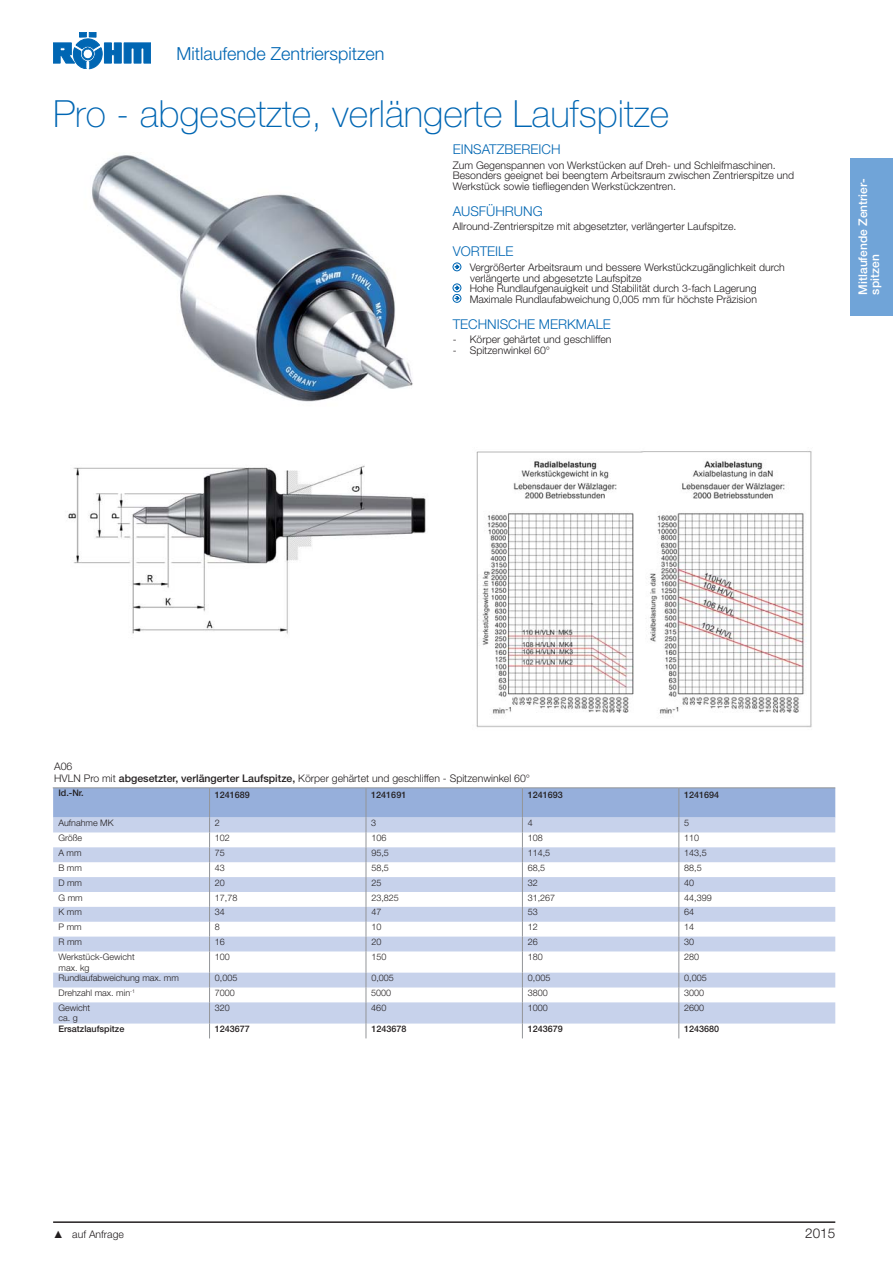
<style>
.page{position:relative;width:893px;height:1263px;background:#fff}
.page>*{position:absolute;margin:0;border:0;box-sizing:border-box;transform-origin:0 0}
.t1{font:100 37.5px "Helvetica Neue LT Std";color:#0066b3}
.t2{font:300 18px "Helvetica Neue LT Std";color:#0066b3}
.t3{font:300 13.5px "Helvetica Neue LT Std";color:#0066b3}
.t4{font:300 13.5px "Helvetica Neue LT Std";color:#231f20}
.t5{font:500 12px/12px "Helvetica Neue LT Std";color:#fff}
.t6{font:300 10.5px/10.5px "Helvetica Neue LT Std";color:#231f20}
.t7{font:300 9px/10.5px "Helvetica Neue LT Std";color:#231f20}
.t8{font:500 9px "Helvetica Neue LT Std";color:#231f20}
.s1{font-weight:500}
</style>
<div class="page">
<svg style="left:53px;top:32px;width:98px;height:37px"></svg>
<div style="left:82px;top:48px;width:12px;height:12px;border:1px solid #0066b3;border-radius:50%"></div>
<div style="left:83px;top:49px;width:10px;height:10px;border:1px solid #0066b3;border-radius:50%"></div>
<hr style="left:53px;top:1221px;width:782px;height:2px;background:#231f20">
<div style="left:850px;top:158px;width:43px;height:158px;background:#70a4d8"></div>
<img style="left:92px;top:155px;width:321px;height:247px">
<div style="left:453px;top:263px;width:8px;height:8px;border:1px solid #0066b3;border-radius:50%"></div>
<svg style="left:455px;top:265px;width:4px;height:4px"></svg>
<div style="left:453px;top:284px;width:8px;height:8px;border:1px solid #0066b3;border-radius:50%"></div>
<svg style="left:455px;top:286px;width:4px;height:4px"></svg>
<div style="left:453px;top:294px;width:8px;height:9px;border:1px solid #0066b3;border-radius:50%"></div>
<svg style="left:455px;top:296px;width:4px;height:4px"></svg>
<img style="left:68px;top:465px;width:358px;height:169px">
<img style="left:476px;top:451px;width:336px;height:277px">
<hr style="left:53px;top:787px;width:313px;height:1px;background:#939598">
<hr style="left:366px;top:787px;width:156px;height:1px;background:#939598">
<hr style="left:522px;top:787px;width:157px;height:1px;background:#939598">
<hr style="left:679px;top:787px;width:156px;height:1px;background:#939598">
<svg style="left:53px;top:788px;width:782px;height:250px"></svg>
<h2 class="t2" style="left:176px;top:47px;width:209px">Mitlaufende Zentrierspitzen</h2>
<h1 class="t1" style="left:53px;top:100px;width:617px">Pro - abgesetzte, verlängerte Laufspitze</h1>
<p class="t3" style="left:453px;top:144px;width:109px">EINSATZBEREICH</p>
<p class="t6" style="left:453px;top:161px;width:343px">Zum Gegenspannen von Werkstücken auf Dreh- und Schleifmaschinen.<br>Besonders geeignet bei beengtem Arbeitsraum zwischen Zentrierspitze und<br>Werkstück sowie tiefliegenden Werkstückzentren.</p>
<p class="t3" style="left:453px;top:206px;width:91px">AUSFÜHRUNG</p>
<p class="t6" style="left:453px;top:222px;width:285px">Allround-Zentrierspitze mit abgesetzter, verlängerter Laufspitze.</p>
<p class="t3" style="left:453px;top:247px;width:62px">VORTEILE</p>
<p class="t6" style="left:470px;top:263px;width:317px">Vergrößerter Arbeitsraum und bessere Werkstückzugänglichkeit durch verlängerte und abgesetzte Laufspitze<br>Hohe Rundlaufgenauigkeit und Stabilität durch 3-fach Lagerung Maximale Rundlaufabweichung 0,005 mm für höchste Präzision</p>
<p class="t3" style="left:453px;top:319px;width:160px">TECHNISCHE MERKMALE</p>
<p class="t6" style="left:453px;top:335px;width:160px">- Körper gehärtet und geschliffen</p>
<p class="t6" style="left:453px;top:346px;width:99px">- Spitzenwinkel 60°</p>
<p class="t5" style="left:858px;top:295px;width:117px;rotate:-90deg">Mitlaufende Zentrier&shy;spitzen</p>
<p class="t6" style="left:54px;top:761px;width:477px;line-height:12px">A06<br>HVLN Pro mit <span class="s1">abgesetzter, verlängerter Laufspitze,</span> Körper gehärtet und geschliffen - Spitzenwinkel 60°</p>
<p class="t8" style="left:58px;top:790px;width:27px">Id.-Nr.</p>
<p class="t8" style="left:215px;top:792px;width:37px">1241689</p>
<p class="t8" style="left:371px;top:792px;width:37px">1241691</p>
<p class="t8" style="left:528px;top:792px;width:37px">1241693</p>
<p class="t8" style="left:684px;top:792px;width:37px">1241694</p>
<p class="t7" style="left:58px;top:818px;width:57px">Aufnahme MK</p>
<p class="t7" style="left:215px;top:818px;width:7px">2</p>
<p class="t7" style="left:371px;top:818px;width:7px">3</p>
<p class="t7" style="left:528px;top:818px;width:7px">4</p>
<p class="t7" style="left:684px;top:818px;width:7px">5</p>
<p class="t7" style="left:58px;top:833px;width:25px">Größe</p>
<p class="t7" style="left:215px;top:833px;width:17px">102</p>
<p class="t7" style="left:371px;top:833px;width:17px">106</p>
<p class="t7" style="left:528px;top:833px;width:17px">108</p>
<p class="t7" style="left:684px;top:833px;width:17px">110</p>
<p class="t7" style="left:58px;top:848px;width:25px">A mm</p>
<p class="t7" style="left:215px;top:848px;width:12px">75</p>
<p class="t7" style="left:371px;top:848px;width:19px">95,5</p>
<p class="t7" style="left:528px;top:848px;width:24px">114,5</p>
<p class="t7" style="left:684px;top:848px;width:24px">143,5</p>
<p class="t7" style="left:58px;top:863px;width:25px">B mm</p>
<p class="t7" style="left:215px;top:863px;width:12px">43</p>
<p class="t7" style="left:371px;top:863px;width:19px">58,5</p>
<p class="t7" style="left:528px;top:863px;width:19px">68,5</p>
<p class="t7" style="left:684px;top:863px;width:19px">88,5</p>
<p class="t7" style="left:58px;top:878px;width:25px">D mm</p>
<p class="t7" style="left:215px;top:878px;width:12px">20</p>
<p class="t7" style="left:371px;top:878px;width:12px">25</p>
<p class="t7" style="left:528px;top:878px;width:12px">32</p>
<p class="t7" style="left:684px;top:878px;width:12px">40</p>
<p class="t7" style="left:58px;top:893px;width:26px">G mm</p>
<p class="t7" style="left:215px;top:893px;width:24px">17,78</p>
<p class="t7" style="left:371px;top:893px;width:29px">23,825</p>
<p class="t7" style="left:528px;top:893px;width:29px">31,267</p>
<p class="t7" style="left:684px;top:893px;width:29px">44,399</p>
<p class="t7" style="left:59px;top:908px;width:25px">K mm</p>
<p class="t7" style="left:215px;top:908px;width:12px">34</p>
<p class="t7" style="left:371px;top:908px;width:12px">47</p>
<p class="t7" style="left:528px;top:908px;width:12px">53</p>
<p class="t7" style="left:684px;top:908px;width:12px">64</p>
<p class="t7" style="left:59px;top:923px;width:25px">P mm</p>
<p class="t7" style="left:215px;top:923px;width:7px">8</p>
<p class="t7" style="left:371px;top:923px;width:12px">10</p>
<p class="t7" style="left:528px;top:923px;width:12px">12</p>
<p class="t7" style="left:684px;top:923px;width:12px">14</p>
<p class="t7" style="left:59px;top:938px;width:25px">R mm</p>
<p class="t7" style="left:215px;top:938px;width:12px">16</p>
<p class="t7" style="left:371px;top:938px;width:12px">20</p>
<p class="t7" style="left:528px;top:938px;width:12px">26</p>
<p class="t7" style="left:684px;top:938px;width:12px">30</p>
<p class="t7" style="left:59px;top:952px;width:78px">Werkstück-Gewicht max. kg</p>
<p class="t7" style="left:215px;top:952px;width:17px">100</p>
<p class="t7" style="left:371px;top:952px;width:17px">150</p>
<p class="t7" style="left:528px;top:952px;width:17px">180</p>
<p class="t7" style="left:684px;top:952px;width:17px">280</p>
<p class="t7" style="left:59px;top:974px;width:122px">Rundlaufabweichung max. mm</p>
<p class="t7" style="left:215px;top:974px;width:24px">0,005</p>
<p class="t7" style="left:371px;top:974px;width:24px">0,005</p>
<p class="t7" style="left:528px;top:974px;width:24px">0,005</p>
<p class="t7" style="left:684px;top:974px;width:24px">0,005</p>
<p class="t7" style="left:59px;top:988px;width:78px">Drehzahl max. min<sup>-1</sup></p>
<p class="t7" style="left:215px;top:988px;width:22px">7000</p>
<p class="t7" style="left:371px;top:988px;width:22px">5000</p>
<p class="t7" style="left:528px;top:988px;width:22px">3800</p>
<p class="t7" style="left:684px;top:988px;width:22px">3000</p>
<p class="t7" style="left:58px;top:1003px;width:33px">Gewicht ca. g</p>
<p class="t7" style="left:215px;top:1003px;width:17px">320</p>
<p class="t7" style="left:371px;top:1003px;width:17px">460</p>
<p class="t7" style="left:528px;top:1003px;width:22px">1000</p>
<p class="t7" style="left:684px;top:1003px;width:22px">2600</p>
<p class="t8" style="left:58px;top:1026px;width:67px">Ersatzlaufspitze</p>
<p class="t8" style="left:215px;top:1026px;width:37px">1243677</p>
<p class="t8" style="left:371px;top:1026px;width:37px">1243678</p>
<p class="t8" style="left:528px;top:1026px;width:37px">1243679</p>
<p class="t8" style="left:684px;top:1026px;width:37px">1243680</p>
<p class="t6" style="left:72px;top:1230px;width:53px">auf Anfrage</p>
<p class="t4" style="left:805px;top:1229px;width:32px">2015</p>
</div>
